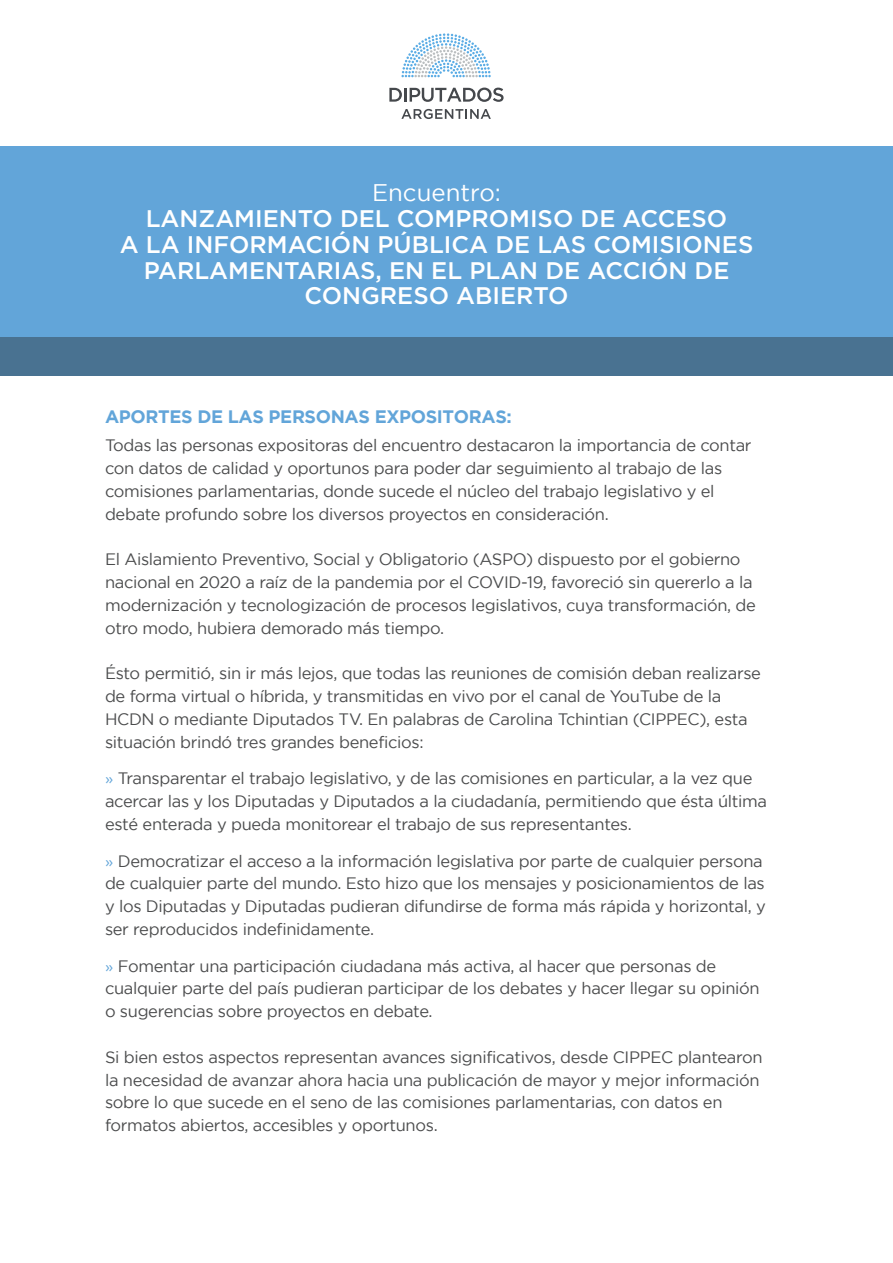
<style>
.page{position:relative;width:893px;height:1263px;background:#fff}
.page>*{position:absolute;margin:0;border:0;box-sizing:border-box;transform-origin:0 0}
.t1{font:500 24px/25.8px "Gotham";color:#fff;text-align:center}
.t2{font:24px "Gotham";color:#fff}
.t3{font:700 18px "Gotham";letter-spacing:-.02em;color:#62a5d9}
.t4{font:16.5px/22.8px "Gotham";letter-spacing:-.02em;color:#4b4c4d}
.s1{font-size:15px;color:#62a5d9}
</style>
<div class="page">
<div style="left:0;top:146px;width:893px;height:192px;background:#62a5d9"></div>
<div style="left:0;top:338px;width:893px;height:38px;background:#497291"></div>
<svg style="left:389px;top:88px;width:13px;height:14px"></svg>
<hr style="left:404px;top:88px;width:3px;height:14px;background:#45484c">
<svg style="left:410px;top:88px;width:94px;height:14px"></svg>
<svg style="left:401px;top:109px;width:90px;height:10px"></svg>
<svg style="left:401px;top:33px;width:90px;height:44px"></svg>
<h1 class="t2" style="left:372px;top:179px;width:130px">Encuentro:</h1>
<h1 class="t1" style="left:120px;top:205px;width:635px">LANZAMIENTO DEL COMPROMISO DE ACCESO<br>A LA INFORMACIÓN PÚBLICA DE LAS COMISIONES PARLAMENTARIAS, EN EL PLAN DE ACCIÓN DE CONGRESO ABIERTO</h1>
<p class="t3" style="left:105px;top:406px;width:408px">APORTES DE LAS PERSONAS EXPOSITORAS:</p>
<p class="t4" style="left:105px;top:434px;width:648px">Todas las personas expositoras del encuentro destacaron la importancia de contar con datos de calidad y oportunos para poder dar seguimiento al trabajo de las comisiones parlamentarias, donde sucede el núcleo del trabajo legislativo y el debate profundo sobre los diversos proyectos en consideración.</p>
<p class="t4" style="left:105px;top:548px;width:652px">El Aislamiento Preventivo, Social y Obligatorio (ASPO) dispuesto por el gobierno nacional en 2020 a raíz de la pandemia por el COVID-19, favoreció sin quererlo a la modernización y tecnologización de procesos legislativos, cuya transformación, de otro modo, hubiera demorado más tiempo.</p>
<p class="t4" style="left:105px;top:662px;width:657px">Ésto permitió, sin ir más lejos, que todas las reuniones de comisión deban realizarse de forma virtual o híbrida, y transmitidas en vivo por el canal de YouTube de la HCDN o mediante Diputados TV. En palabras de Carolina Tchintian (CIPPEC), esta situación brindó tres grandes beneficios:</p>
<p class="t4" style="left:105px;top:767px;width:664px"><span class="s1">»</span> Transparentar el trabajo legislativo, y de las comisiones en particular, a la vez que acercar las y los Diputadas y Diputados a la ciudadanía, permitiendo que ésta última esté enterada y pueda monitorear el trabajo de sus representantes.</p>
<p class="t4" style="left:105px;top:849px;width:662px"><span class="s1">»</span> Democratizar el acceso a la información legislativa por parte de cualquier persona de cualquier parte del mundo. Esto hizo que los mensajes y posicionamientos de las y los Diputadas y Diputadas pudieran difundirse de forma más rápida y horizontal, y ser reproducidos indefinidamente.</p>
<p class="t4" style="left:105px;top:954px;width:656px"><span class="s1">»</span> Fomentar una participación ciudadana más activa, al hacer que personas de cualquier parte del país pudieran participar de los debates y hacer llegar su opinión o sugerencias sobre proyectos en debate.</p>
<p class="t4" style="left:105px;top:1045px;width:659px">Si bien estos aspectos representan avances significativos, desde CIPPEC plantearon la necesidad de avanzar ahora hacia una publicación de mayor y mejor información sobre lo que sucede en el seno de las comisiones parlamentarias, con datos en formatos abiertos, accesibles y oportunos.</p>
</div>
